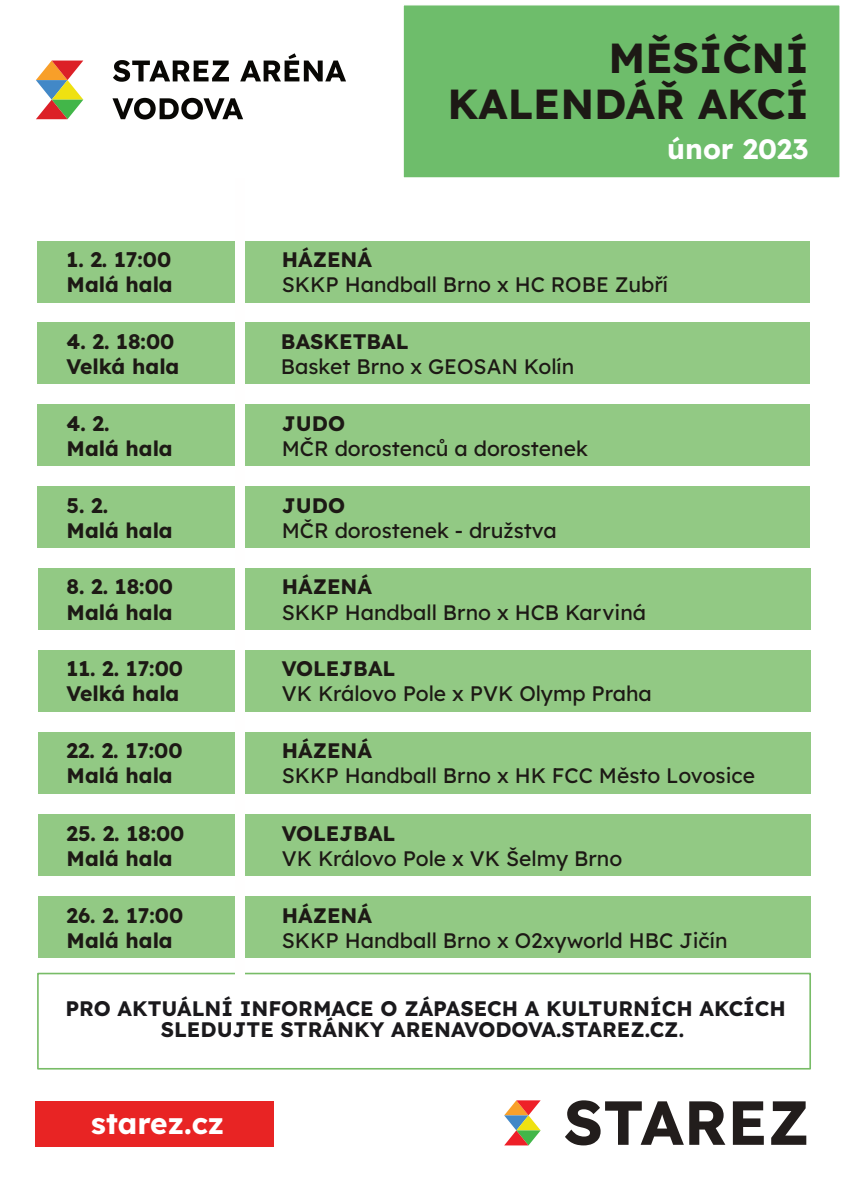
<style>
.page{position:relative;width:845px;height:1190px;background:#fff}
.page>*{position:absolute;margin:0;border:0;box-sizing:border-box;transform-origin:0 0}
.t1{font:700 42px/46.2px "Lexend";color:#1d1915;text-align:right}
.t2{font:700 29.75px "Lexend";color:#fff}
.t3{font:700 28px "Lexend";color:#fff}
.t4{font:21px "Lexend";color:#1d1915}
.t5{font:700 21px/25.2px "Lexend";color:#1d1915}
.t6{font:700 21px/21px "Lexend";color:#1a191c;text-align:center}
</style>
<div class="page">
<div style="left:38px;top:732px;width:772px;height:61px;background:#92c984"></div>
<div style="left:35px;top:1101px;width:239px;height:45px;background:#e82424"></div>
<svg style="left:504px;top:1100px;width:36px;height:45px"></svg>
<svg style="left:565px;top:1100px;width:118px;height:45px"></svg>
<svg style="left:689px;top:1101px;width:36px;height:43px"></svg>
<svg style="left:732px;top:1101px;width:31px;height:43px"></svg>
<svg style="left:771px;top:1101px;width:35px;height:43px"></svg>
<div style="left:37px;top:241px;width:773px;height:61px;background:#92c984"></div>
<div style="left:37px;top:323px;width:773px;height:61px;background:#92c984"></div>
<div style="left:37px;top:404px;width:773px;height:62px;background:#92c984"></div>
<div style="left:37px;top:486px;width:773px;height:62px;background:#92c984"></div>
<div style="left:38px;top:568px;width:772px;height:61px;background:#92c984"></div>
<div style="left:38px;top:650px;width:772px;height:61px;background:#92c984"></div>
<div style="left:38px;top:814px;width:772px;height:62px;background:#92c984"></div>
<div style="left:403px;top:5px;width:436px;height:173px;background:#6ebd6b;border:1px solid #fff"></div>
<svg style="left:113px;top:60px;width:116px;height:22px"></svg>
<svg style="left:240px;top:53px;width:106px;height:28px"></svg>
<svg style="left:112px;top:98px;width:131px;height:21px"></svg>
<svg style="left:36px;top:61px;width:47px;height:58px"></svg>
<div style="left:38px;top:896px;width:772px;height:61px;background:#92c984"></div>
<div style="left:37px;top:972px;width:773px;height:97px;border:2px solid #78bc67"></div>
<div style="left:235px;top:178px;width:10px;height:800px;background:#fffefe"></div>
<h1 class="t1" style="left:447px;top:34px;width:363px">MĚSÍČNÍ<br>KALENDÁŘ AKCÍ</h1>
<h3 class="t3" style="left:667px;top:131px;width:143px">únor 2023</h3>
<p class="t5" style="left:67px;top:246px;width:108px">1. 2. 17:00<br>Malá hala</p>
<p class="t5" style="left:282px;top:246px;width:92px">HÁZENÁ</p>
<p class="t4" style="left:282px;top:271px;width:388px">SKKP Handball Brno x HC ROBE Zubří</p>
<p class="t5" style="left:67px;top:328px;width:114px">4. 2. 18:00<br>Velká hala</p>
<p class="t5" style="left:281px;top:328px;width:129px">BASKETBAL</p>
<p class="t4" style="left:281px;top:353px;width:295px">Basket Brno x GEOSAN Kolín</p>
<p class="t5" style="left:67px;top:410px;width:108px">4. 2.<br>Malá hala</p>
<p class="t5" style="left:282px;top:410px;width:65px">JUDO</p>
<p class="t4" style="left:282px;top:435px;width:308px">MČR dorostenců a dorostenek</p>
<p class="t5" style="left:67px;top:492px;width:108px">5. 2.<br>Malá hala</p>
<p class="t5" style="left:282px;top:492px;width:65px">JUDO</p>
<p class="t4" style="left:282px;top:517px;width:276px">MČR dorostenek - družstva</p>
<p class="t5" style="left:67px;top:574px;width:108px">8. 2. 18:00<br>Malá hala</p>
<p class="t5" style="left:282px;top:574px;width:92px">HÁZENÁ</p>
<p class="t4" style="left:282px;top:598px;width:366px">SKKP Handball Brno x HCB Karviná</p>
<p class="t5" style="left:67px;top:656px;width:118px">11. 2. 17:00<br>Velká hala</p>
<p class="t5" style="left:282px;top:656px;width:115px">VOLEJBAL</p>
<p class="t4" style="left:282px;top:680px;width:371px">VK Královo Pole x PVK Olymp Praha</p>
<p class="t5" style="left:67px;top:737px;width:117px">22. 2. 17:00<br>Malá hala</p>
<p class="t5" style="left:282px;top:737px;width:92px">HÁZENÁ</p>
<p class="t4" style="left:282px;top:761px;width:474px">SKKP Handball Brno x HK FCC Město Lovosice</p>
<p class="t5" style="left:67px;top:820px;width:119px">25. 2. 18:00<br>Malá hala</p>
<p class="t5" style="left:282px;top:820px;width:115px">VOLEJBAL</p>
<p class="t4" style="left:282px;top:845px;width:342px">VK Královo Pole x VK Šelmy Brno</p>
<p class="t5" style="left:67px;top:902px;width:118px">26. 2. 17:00<br>Malá hala</p>
<p class="t5" style="left:282px;top:902px;width:92px">HÁZENÁ</p>
<p class="t4" style="left:282px;top:926px;width:447px">SKKP Handball Brno x O2xyworld HBC Jičín</p>
<p class="t6" style="left:65px;top:997px;width:722px">PRO AKTUÁLNÍ INFORMACE O ZÁPASECH A KULTURNÍCH AKCÍCH<br>SLEDUJTE STRÁNKY ARENAVODOVA.STAREZ.CZ.</p>
<h2 class="t2" style="left:91px;top:1104px;width:134px">starez.cz</h2>
</div>
